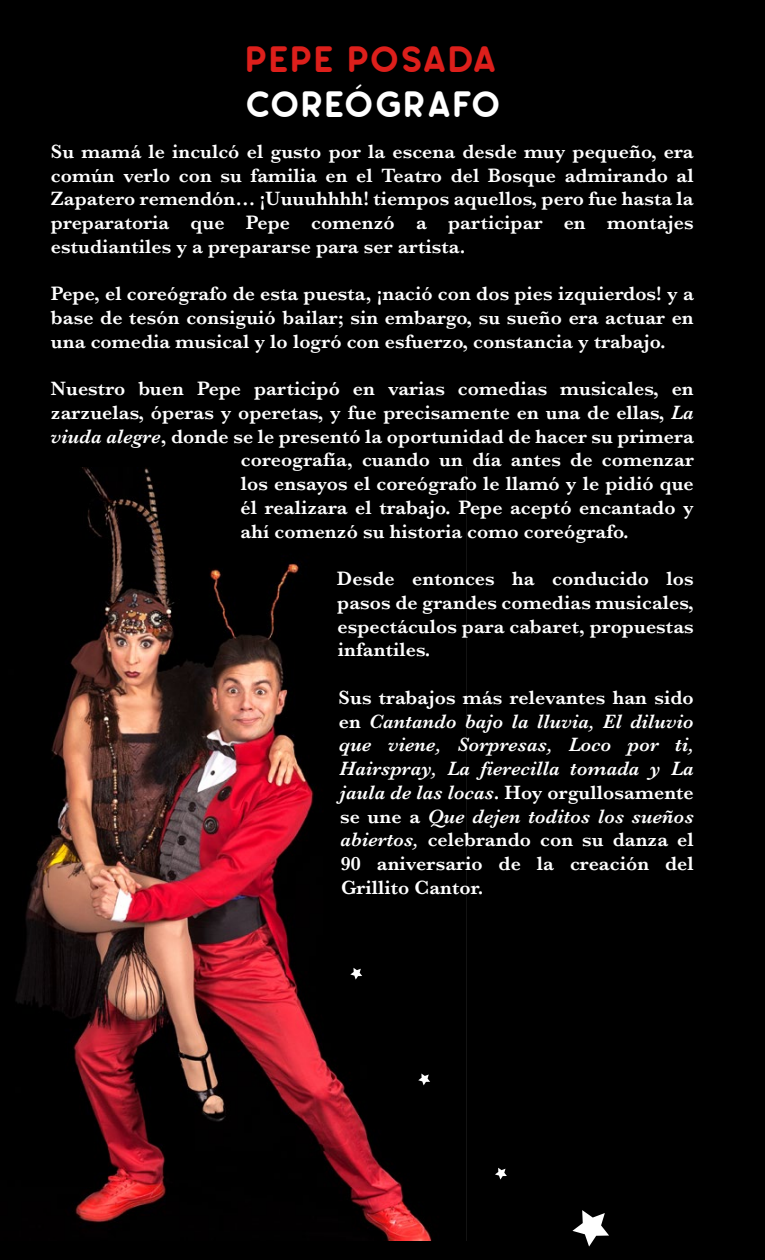
<style>
.page{position:relative;width:765px;height:1260px;background:#000}
.page>*{position:absolute;margin:0;border:0;box-sizing:border-box;transform-origin:0 0}
.t1{font:700 37.5px "Leo Rounded";letter-spacing:.045em;color:#dd1f1b}
.t2{font:700 37.5px "Leo Rounded";letter-spacing:.045em;color:#fff}
.t3{font:600 20px/23.8px "Baskerville";letter-spacing:.005em;color:#fff;text-align:justify}
.t4{font:italic 600 20px/23.8px "Baskerville";letter-spacing:.005em;color:#fff;text-align:justify}
.s1{font-style:italic}
.s2{font-style:normal}
</style>
<div class="page">
<img style="left:16px;top:468px;width:451px;height:773px">
<svg style="left:572px;top:1210px;width:37px;height:37px"></svg>
<svg style="left:350px;top:968px;width:12px;height:12px"></svg>
<svg style="left:418px;top:1074px;width:12px;height:11px"></svg>
<svg style="left:495px;top:1168px;width:12px;height:12px"></svg>
<h1 class="t1" style="left:246px;top:40px;width:253px">PEPE POSADA</h1>
<h1 class="t2" style="left:246px;top:85px;width:256px">COREÓGRAFO</h1>
<p class="t3" style="left:51px;top:139px;width:644px">Su mamá le inculcó el gusto por la escena desde muy pequeño, era común verlo con su familia en el Teatro del Bosque admirando al Zapatero remendón… ¡Uuuuhhhh! tiempos aquellos, pero fue hasta la preparatoria que Pepe comenzó a participar en montajes estudiantiles y a prepararse para ser artista.</p>
<p class="t3" style="left:51px;top:282px;width:644px">Pepe, el coreógrafo de esta puesta, ¡nació con dos pies izquierdos! y a base de tesón consiguió bailar; sin embargo, su sueño era actuar en una comedia musical y lo logró con esfuerzo, constancia y trabajo.</p>
<p class="t3" style="left:51px;top:377px;width:644px">Nuestro buen Pepe participó en varias comedias musicales, en</p>
<p class="t3" style="left:51px;top:400px;width:644px">zarzuelas, óperas y operetas, y fue precisamente en una de ellas, <span class="s1">La</span></p>
<p class="t3" style="left:51px;top:424px;width:644px"><span class="s1">viuda alegre</span>, donde se le presentó la oportunidad de hacer su primera</p>
<p class="t3" style="left:241px;top:448px;width:454px">coreografía, cuando un día antes de comenzar</p>
<p class="t3" style="left:241px;top:472px;width:454px">los ensayos el coreógrafo le llamó y le pidió que</p>
<p class="t3" style="left:241px;top:495px;width:455px">él realizara el trabajo. Pepe aceptó encantado y</p>
<p class="t3" style="left:240px;top:519px;width:390px">ahí comenzó su historia como coreógrafo.</p>
<p class="t3" style="left:337px;top:567px;width:358px">Desde entonces ha conducido los pasos de grandes comedias musicales, espectáculos para cabaret, propuestas infantiles.</p>
<p class="t4" style="left:339px;top:686px;width:357px"><span class="s2">Sus trabajos más relevantes han sido en</span> Cantando bajo la lluvia, El diluvio que viene, Sorpresas, Loco por ti, Hairspray, La fierecilla tomada y La jaula de las locas<span class="s2">. Hoy orgullosamente se une a</span> Que dejen toditos los sueños abiertos, <span class="s2">celebrando con su danza el 90 aniversario de la creación del Grillito Cantor.</span></p>
</div>
